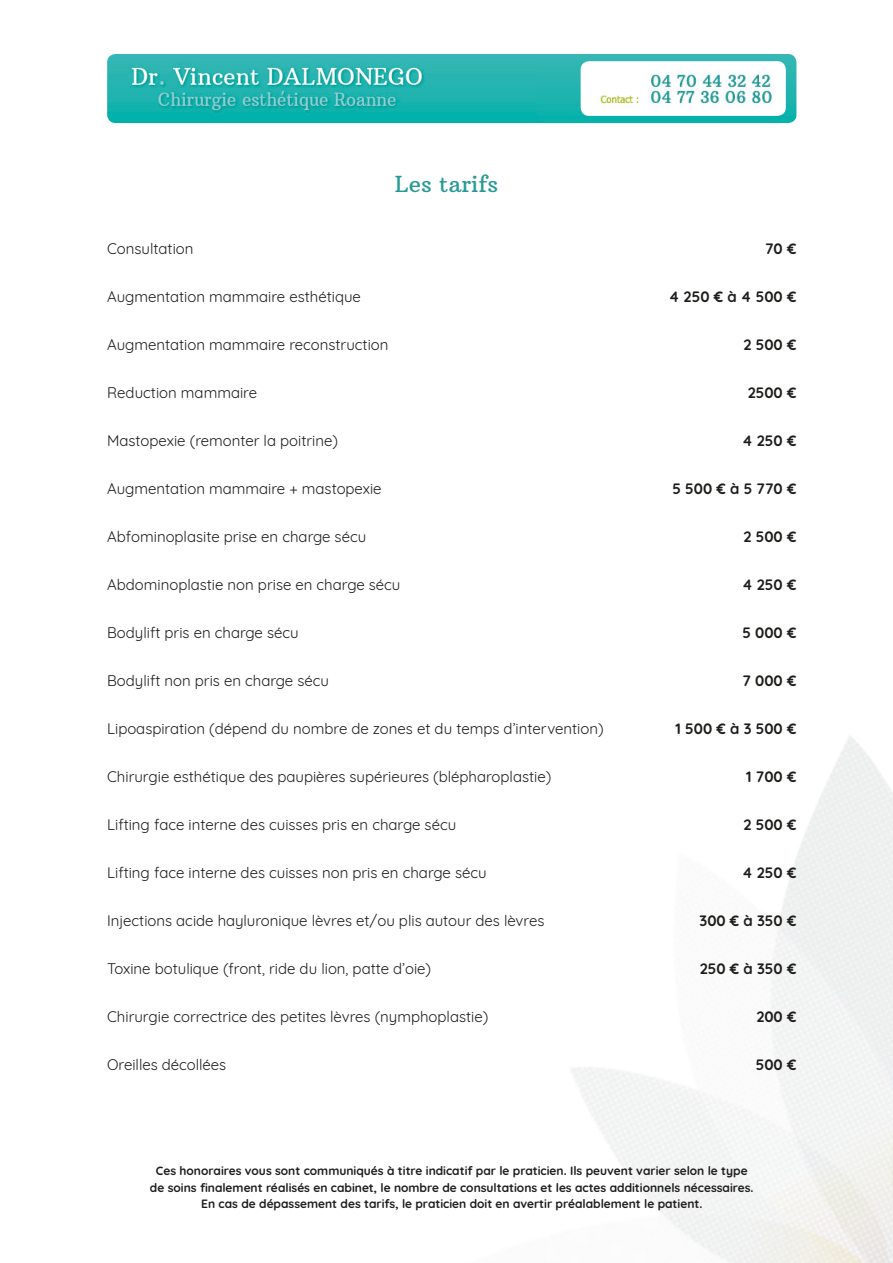
<style>
.page{position:relative;width:893px;height:1263px;background:#fff}
.page>*{position:absolute;margin:0;border:0;box-sizing:border-box;transform-origin:0 0}
.t1{font:22.5px "Arbutus Slab";color:#289a95}
.t2{font:15px "Quicksand";color:#1d1d1b}
.t3{font:700 15px "Quicksand";color:#1d1d1b}
.t4{font:700 12px/16.5px "Quicksand";color:#1d1d1b;text-align:center}
</style>
<div class="page">
<img style="left:107px;top:54px;width:430px;height:69px">
<img style="left:537px;top:54px;width:259px;height:69px">
<div style="left:581px;top:61px;width:205px;height:55px;background:#fff;border-radius:9px"></div>
<img style="left:600px;top:74px;width:172px;height:30px">
<p class="t1" style="left:395px;top:170px;width:105px">Les tarifs</p>
<p class="t2" style="left:107px;top:237px;width:88px">Consultation</p>
<p class="t3" style="left:765px;top:236px;width:33px">70 €</p>
<p class="t2" style="left:107px;top:285px;width:255px">Augmentation mammaire esthétique</p>
<p class="t3" style="left:669px;top:284px;width:129px">4 250 € à 4 500 €</p>
<p class="t2" style="left:107px;top:333px;width:283px">Augmentation mammaire reconstruction</p>
<p class="t3" style="left:743px;top:332px;width:54px">2 500 €</p>
<p class="t2" style="left:107px;top:381px;width:151px">Reduction mammaire</p>
<p class="t3" style="left:748px;top:380px;width:50px">2500 €</p>
<p class="t2" style="left:107px;top:429px;width:232px">Mastopexie (remonter la poitrine)</p>
<p class="t3" style="left:742px;top:428px;width:56px">4 250 €</p>
<p class="t2" style="left:107px;top:477px;width:276px">Augmentation mammaire + mastopexie</p>
<p class="t3" style="left:672px;top:476px;width:126px">5 500 € à 5 770 €</p>
<p class="t2" style="left:107px;top:525px;width:261px">Abfominoplasite prise en charge sécu</p>
<p class="t3" style="left:743px;top:524px;width:54px">2 500 €</p>
<p class="t2" style="left:107px;top:573px;width:295px">Abdominoplastie non prise en charge sécu</p>
<p class="t3" style="left:742px;top:572px;width:56px">4 250 €</p>
<p class="t2" style="left:107px;top:621px;width:193px">Bodylift pris en charge sécu</p>
<p class="t3" style="left:742px;top:620px;width:56px">5 000 €</p>
<p class="t2" style="left:107px;top:669px;width:223px">Bodylift non pris en charge sécu</p>
<p class="t3" style="left:742px;top:668px;width:55px">7 000 €</p>
<p class="t2" style="left:107px;top:717px;width:498px">Lipoaspiration (dépend du nombre de zones et du temps d’intervention)</p>
<p class="t3" style="left:676px;top:716px;width:122px">1 500 € à 3 500 €</p>
<p class="t2" style="left:107px;top:765px;width:446px">Chirurgie esthétique des paupières supérieures (blépharoplastie)</p>
<p class="t3" style="left:746px;top:764px;width:52px">1 700 €</p>
<p class="t2" style="left:107px;top:813px;width:351px">Lifting face interne des cuisses pris en charge sécu</p>
<p class="t3" style="left:743px;top:812px;width:54px">2 500 €</p>
<p class="t2" style="left:107px;top:861px;width:381px">Lifting face interne des cuisses non pris en charge sécu</p>
<p class="t3" style="left:742px;top:860px;width:56px">4 250 €</p>
<p class="t2" style="left:107px;top:909px;width:439px">Injections acide hayluronique lèvres et/ou plis autour des lèvres</p>
<p class="t3" style="left:699px;top:908px;width:98px">300 € à 350 €</p>
<p class="t2" style="left:107px;top:957px;width:326px">Toxine botulique (front, ride du lion, patte d’oie)</p>
<p class="t3" style="left:700px;top:956px;width:98px">250 € à 350 €</p>
<p class="t2" style="left:107px;top:1005px;width:383px">Chirurgie correctrice des petites lèvres (nymphoplastie)</p>
<p class="t3" style="left:756px;top:1004px;width:42px">200 €</p>
<p class="t2" style="left:107px;top:1053px;width:121px">Oreilles décollées</p>
<p class="t3" style="left:756px;top:1052px;width:42px">500 €</p>
<p class="t4" style="left:150px;top:1162px;width:605px">Ces honoraires vous sont communiqués à titre indicatif par le praticien. Ils peuvent varier selon le type de soins finalement réalisés en cabinet, le nombre de consultations et les actes additionnels nécessaires.<br>En cas de dépassement des tarifs, le praticien doit en avertir préalablement le patient.</p>
</div>
